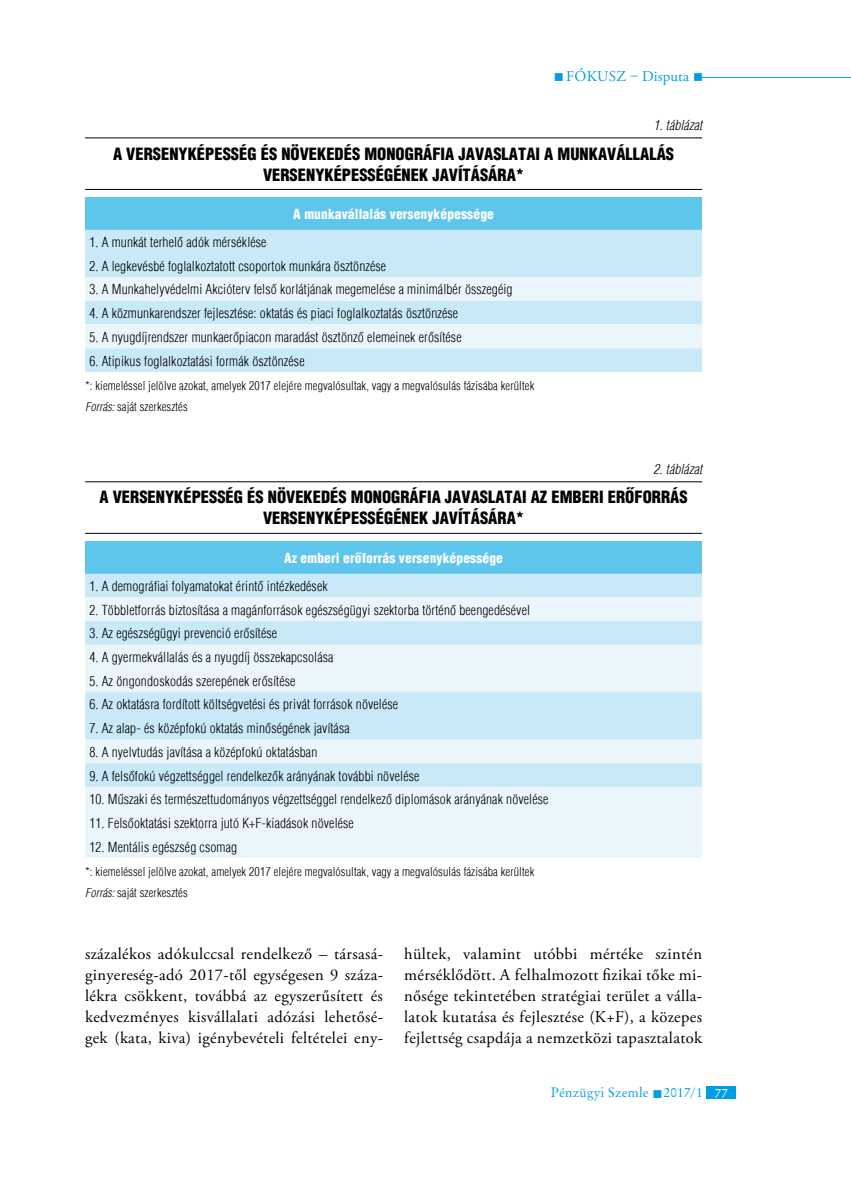
<style>
.page{position:relative;width:851px;height:1191px;background:#fff}
.page>*{position:absolute;margin:0;border:0;box-sizing:border-box;transform-origin:0 0}
.t1{font:16.5px/21px "Adobe Garamond Pro";letter-spacing:.02em;color:#000;text-align:justify}
.t2{font:900 condensed 16.5px/21px "H Helvetica";color:#000;text-align:center}
.t3{font:15px "Adobe Garamond Pro";letter-spacing:.025em;color:#009ee0}
.t4{font:300 condensed 13.5px "H Helvetica";letter-spacing:.01em;color:#000}
.t5{font:900 condensed 13.5px "H Helvetica";letter-spacing:.01em;color:#fff}
.t6{font:13.5px "Original Garamond HU Normal";letter-spacing:.01em;color:#009ee0}
.t7{font:italic 300 condensed 13.5px "H Helvetica";letter-spacing:.01em;color:#000}
.t8{font:300 condensed 12px/21px "H Helvetica";letter-spacing:.01em;color:#000}
.s1{font-style:italic}
.s2{color:#fff}
</style>
<div class="page">
<hr style="left:702px;top:77px;width:148px;height:1px;background:#009ee0">
<div style="left:706px;top:1086px;width:30px;height:13px;background:#009ee0"></div>
<hr style="left:85px;top:137px;width:617px;height:1px;background:#000">
<hr style="left:85px;top:189px;width:617px;height:1px;background:#000">
<hr style="left:85px;top:481px;width:617px;height:1px;background:#000">
<hr style="left:85px;top:533px;width:617px;height:1px;background:#000">
<div style="left:85px;top:197px;width:617px;height:33px;background:#5ec5ed"></div>
<div style="left:85px;top:230px;width:617px;height:142px;background:#c9e9f8"></div>
<svg style="left:85px;top:277px;width:617px;height:71px;background:#dff1fa"></svg>
<div style="left:85px;top:541px;width:617px;height:32px;background:#5ec5ed"></div>
<div style="left:85px;top:573px;width:617px;height:24px;background:#c9e9f8"></div>
<svg style="left:85px;top:597px;width:617px;height:261px;background:#def1fa"></svg>
<p class="t3" style="left:553px;top:67px;width:151px">■ fókusz – Disputa ■</p>
<p class="t7" style="left:653px;top:117px;width:50px">1. táblázat</p>
<p class="t2" style="left:113px;top:143px;width:562px">A VERSENYKÉPESSÉG ÉS NÖVEKEDÉS MONOGRÁFIA JAVASLATAI A MUNKAVÁLLALÁS<br>VERSENYKÉPESSÉGÉNEK JAVÍTÁSÁRA*</p>
<p class="t5" style="left:293px;top:206px;width:202px">A MUNKAVÁLLALÁS VERSENYKÉPESSÉGE</p>
<p class="t4" style="left:89px;top:234px;width:179px">1. A munkát terhelő adók mérséklése</p>
<p class="t4" style="left:89px;top:258px;width:298px">2. A legkevésbé foglalkoztatott csoportok munkára ösztönzése</p>
<p class="t4" style="left:89px;top:282px;width:424px">3. A Munkahelyvédelmi Akcióterv felső korlátjának megemelése a minimálbér összegéig</p>
<p class="t4" style="left:89px;top:305px;width:370px">4. A közmunkarendszer fejlesztése: oktatás és piaci foglalkoztatás ösztönzése</p>
<p class="t4" style="left:89px;top:329px;width:374px">5. A nyugdíjrendszer munkaerőpiacon maradást ösztönző elemeinek erősítése</p>
<p class="t4" style="left:89px;top:353px;width:217px">6. Atipikus foglalkoztatási formák ösztönzése</p>
<p class="t8" style="left:85px;top:375px;width:450px">*: kiemeléssel jelölve azokat, amelyek 2017 elejére megvalósultak, vagy a megvalósulás fázisába kerültek<br><span class="s1">Forrás:</span> saját szerkesztés</p>
<p class="t7" style="left:653px;top:461px;width:50px">2. táblázat</p>
<p class="t2" style="left:99px;top:487px;width:589px">A VERSENYKÉPESSÉG ÉS NÖVEKEDÉS MONOGRÁFIA JAVASLATAI AZ EMBERI ERŐFORRÁS<br>VERSENYKÉPESSÉGÉNEK JAVÍTÁSÁRA*</p>
<p class="t5" style="left:284px;top:549px;width:220px">AZ EMBERI ERŐFORRÁS VERSENYKÉPESSÉGE</p>
<p class="t4" style="left:89px;top:578px;width:240px">1. A demográfiai folyamatokat érintő intézkedések</p>
<p class="t4" style="left:89px;top:602px;width:442px">2. Többletforrás biztosítása a magánforrások egészségügyi szektorba történő beengedésével</p>
<p class="t4" style="left:89px;top:625px;width:189px">3. Az egészségügyi prevenció erősítése</p>
<p class="t4" style="left:89px;top:649px;width:245px">4. A gyermekvállalás és a nyugdíj összekapcsolása</p>
<p class="t4" style="left:89px;top:673px;width:207px">5. Az öngondoskodás szerepének erősítése</p>
<p class="t4" style="left:89px;top:696px;width:310px">6. Az oktatásra fordított költségvetési és privát források növelése</p>
<p class="t4" style="left:89px;top:720px;width:262px">7. Az alap- és középfokú oktatás minőségének javítása</p>
<p class="t4" style="left:89px;top:744px;width:229px">8. A nyelvtudás javítása a középfokú oktatásban</p>
<p class="t4" style="left:89px;top:767px;width:331px">9. A felsőfokú végzettséggel rendelkezők arányának további növelése</p>
<p class="t4" style="left:89px;top:791px;width:460px">10. Műszaki és természettudományos végzettséggel rendelkező diplomások arányának növelése</p>
<p class="t4" style="left:89px;top:815px;width:266px">11. Felsőoktatási szektorra jutó K+F-kiadások növelése</p>
<p class="t4" style="left:89px;top:839px;width:149px">12. Mentális egészség csomag</p>
<p class="t8" style="left:85px;top:861px;width:450px">*: kiemeléssel jelölve azokat, amelyek 2017 elejére megvalósultak, vagy a megvalósulás fázisába kerültek<br><span class="s1">Forrás:</span> saját szerkesztés</p>
<p class="t1" style="left:85px;top:944px;width:299px">százalékos adókulccsal rendelkező – társasá&shy;ginyereség-adó 2017-től egységesen 9 száza&shy;lékra csökkent, továbbá az egyszerűsített és kedvezményes kisvállalati adózási lehetősé&shy;gek (kata, kiva) igénybevételi feltételei eny-</p>
<p class="t1" style="left:404px;top:944px;width:300px">hültek, valamint utóbbi mértéke szintén mérséklődött. A felhalmozott fizikai tőke mi&shy;nősége tekintetében stratégiai terület a válla&shy;latok kutatása és fejlesztése (K+F), a közepes fejlettség csapdája a nemzetközi tapasztalatok</p>
<p class="t6" style="left:550px;top:1084px;width:179px">Pénzügyi Szemle ■ 2017/1 <span class="s2">77</span></p>
</div>
